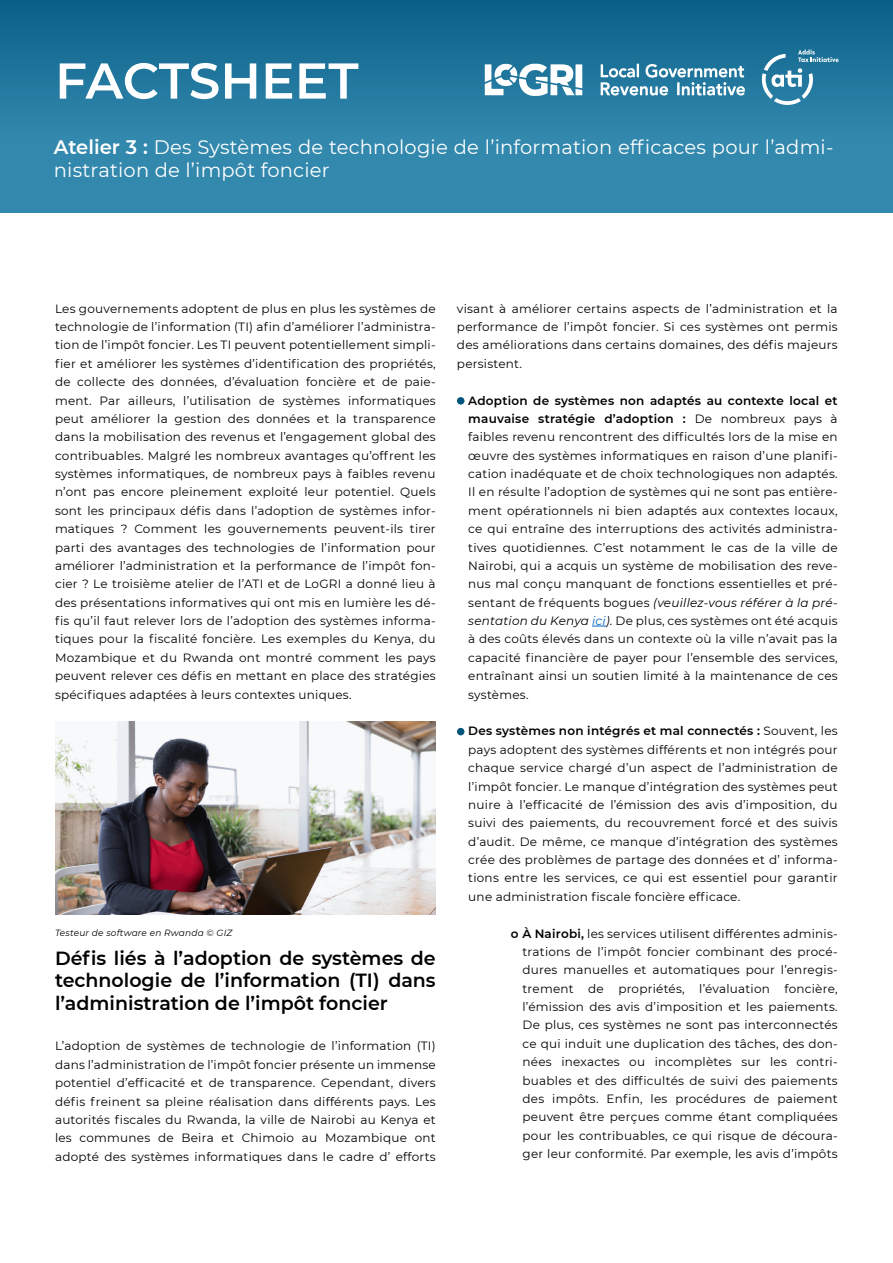
<style>
.page{position:relative;width:893px;height:1263px;background:#fff}
.page>*{position:absolute;margin:0;border:0;box-sizing:border-box;transform-origin:0 0}
.t1{font:600 50.25px "Montserrat";letter-spacing:-.005em;color:#fff}
.t2{font:19.5px/23.4px "Montserrat";letter-spacing:.01em;color:#fff}
.t3{font:600 19.05px/22.5px "Montserrat";color:#000;text-align:justify}
.t4{font:12px/18.3px "Montserrat";letter-spacing:.02em;color:#000;text-align:justify}
.t5{font:italic 9px "Montserrat";letter-spacing:.02em;color:#000}
.s1{font-weight:600}
.s2{font-style:italic}
.s3{font-style:italic;color:#0563c1}
</style>
<div class="page">
<div style="left:0;top:0;width:893px;height:213px;background:linear-gradient(to bottom,#0f648b,#3b91b6)"></div>
<svg style="left:485px;top:64px;width:97px;height:32px"></svg>
<svg style="left:601px;top:64px;width:144px;height:32px"></svg>
<svg style="left:760px;top:49px;width:79px;height:57px;background:#478dad"></svg>
<svg style="left:592px;top:626px;width:14px;height:1px"></svg>
<div style="left:457px;top:397px;width:7px;height:8px;background:#00557d;border-radius:50%"></div>
<div style="left:457px;top:728px;width:7px;height:7px;background:#00557d;border-radius:50%"></div>
<img style="left:55px;top:722px;width:381px;height:193px">
<h1 class="t1" style="left:55px;top:45px;width:305px">FACTSHEET</h1>
<h2 class="t2" style="left:54px;top:135px;width:781px"><span class="s1">Atelier 3 :</span> Des Systèmes de technologie de l’information efficaces pour l’admi&shy;nistration de l’impôt foncier</h2>
<p class="t4" style="left:55px;top:299px;width:382px">Les gouvernements adoptent de plus en plus les systèmes de technologie de l’information (TI) afin d’améliorer l’administra&shy;tion de l’impôt foncier. Les TI peuvent potentiellement simpli&shy;fier et améliorer les systèmes d’identification des propriétés, de collecte des données, d’évaluation foncière et de paie&shy;ment. Par ailleurs, l’utilisation de systèmes informatiques peut améliorer la gestion des données et la transparence dans la mobilisation des revenus et l’engagement global des contribuables. Malgré les nombreux avantages qu’offrent les systèmes informatiques, de nombreux pays à faibles revenu n’ont pas encore pleinement exploité leur potentiel. Quels sont les principaux défis dans l’adoption de systèmes infor&shy;matiques ? Comment les gouvernements peuvent-ils tirer parti des avantages des technologies de l’information pour améliorer l’administration et la performance de l’impôt fon&shy;cier ? Le troisième atelier de l’ATI et de LoGRI a donné lieu à des présentations informatives qui ont mis en lumière les dé&shy;fis qu’il faut relever lors de l’adoption des systèmes informa&shy;tiques pour la fiscalité foncière. Les exemples du Kenya, du Mozambique et du Rwanda ont montré comment les pays peuvent relever ces défis en mettant en place des stratégies spécifiques adaptées à leurs contextes uniques.</p>
<p class="t5" style="left:55px;top:926px;width:179px">Testeur de software en Rwanda © GIZ</p>
<h3 class="t3" style="left:55px;top:946px;width:382px">Défis liés à l’adoption de systèmes de technologie de l’information (TI) dans l’administration de l’impôt foncier</h3>
<p class="t4" style="left:55px;top:1036px;width:382px">L’adoption de systèmes de technologie de l’information (TI) dans l’administration de l’impôt foncier présente un immense potentiel d’efficacité et de transparence. Cependant, divers défis freinent sa pleine réalisation dans différents pays. Les autorités fiscales du Rwanda, la ville de Nairobi au Kenya et les communes de Beira et Chimoio au Mozambique ont adopté des systèmes informatiques dans le cadre d’ efforts</p>
<p class="t4" style="left:457px;top:299px;width:382px">visant à améliorer certains aspects de l’administration et la performance de l’impôt foncier. Si ces systèmes ont permis des améliorations dans certains domaines, des défis majeurs persistent.</p>
<p class="t4" style="left:468px;top:391px;width:371px"><span class="s1">Adoption de systèmes non adaptés au contexte local et mauvaise stratégie d’adoption :</span> De nombreux pays à faibles revenu rencontrent des difficultés lors de la mise en œuvre des systèmes informatiques en raison d’une planifi&shy;cation inadéquate et de choix technologiques non adaptés.<br>Il en résulte l’adoption de systèmes qui ne sont pas entière&shy;ment opérationnels ni bien adaptés aux contextes locaux, ce qui entraîne des interruptions des activités administra&shy;tives quotidiennes. C’est notamment le cas de la ville de Nairobi, qui a acquis un système de mobilisation des reve&shy;nus mal conçu manquant de fonctions essentielles et pré&shy;sentant de fréquents bogues <span class="s2">(veuillez-vous référer à la pré&shy;sentation du Kenya</span> <span class="s3">ici</span><span class="s2">).</span> De plus, ces systèmes ont été acquis à des coûts élevés dans un contexte où la ville n’avait pas la capacité financière de payer pour l’ensemble des services, entraînant ainsi un soutien limité à la maintenance de ces systèmes.</p>
<p class="t4" style="left:468px;top:721px;width:371px"><span class="s1">Des systèmes non intégrés et mal connectés :</span> Souvent, les pays adoptent des systèmes différents et non intégrés pour chaque service chargé d’un aspect de l’administration de l’impôt foncier. Le manque d’intégration des systèmes peut nuire à l’efficacité de l’émission des avis d’imposition, du suivi des paiements, du recouvrement forcé et des suivis d’audit. De même, ce manque d’intégration des systèmes crée des problèmes de partage des données et d’ informa&shy;tions entre les services, ce qui est essentiel pour garantir une administration fiscale foncière efficace.</p>
<p class="t4" style="left:522px;top:924px;width:317px;text-indent:-12px"><span class="s1">o À Nairobi,</span> les services utilisent différentes adminis&shy;trations de l’impôt foncier combinant des procé&shy;dures manuelles et automatiques pour l’enregis&shy;trement de propriétés, l’évaluation foncière, l’émission des avis d’imposition et les paiements.<br>De plus, ces systèmes ne sont pas interconnectés ce qui induit une duplication des tâches, des don&shy;nées inexactes ou incomplètes sur les contri&shy;buables et des difficultés de suivi des paiements des impôts. Enfin, les procédures de paiement peuvent être perçues comme étant compliquées pour les contribuables, ce qui risque de découra&shy;ger leur conformité. Par exemple, les avis d’impôts</p>
</div>
